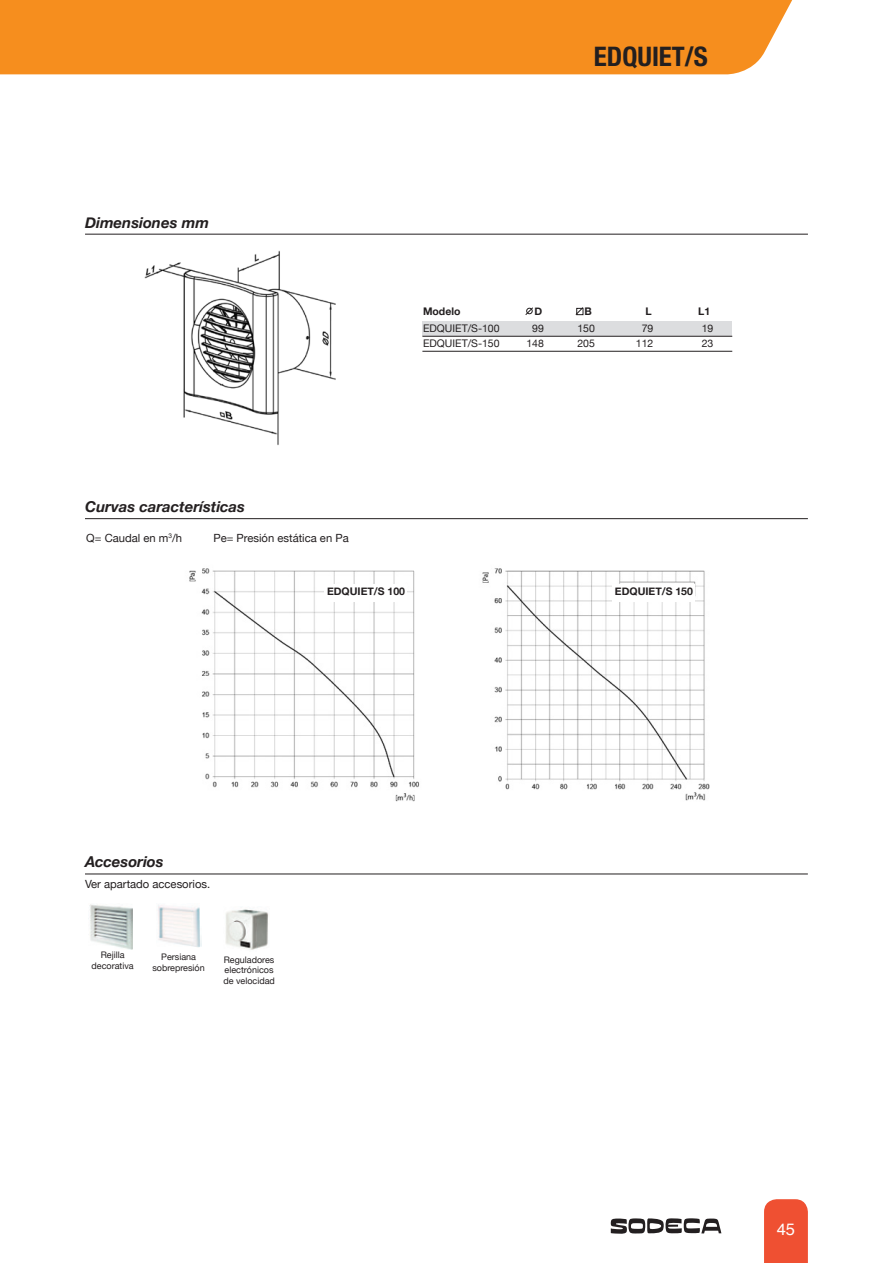
<style>
.page{position:relative;width:893px;height:1263px;background:#fff}
.page>*{position:absolute;margin:0;border:0;box-sizing:border-box;transform-origin:0 0}
.t1{font:700 condensed 27px "Helvetica Neue";color:#231f20}
.t2{font:16.5px "Helvetica";color:#fff}
.SUBTITOL{font:italic 700 15px "Helvetica Neue";color:#231f20}
.TEXT_SUBTITOL8PT{font:11.25px "Helvetica Neue";color:#231f20}
.TAULA_TEXT{font:10.5px "Helvetica Neue";color:#231f20}
.TAULA_TITOL{font:700 10.5px "Helvetica Neue";color:#231f20}
.TEXT_SUBTITOL8PT-2{font:9px/10.5px "Helvetica Neue";color:#231f20;text-align:center}
</style>
<div class="page">
<svg style="left:611px;top:1218px;width:110px;height:16px"></svg>
<svg style="left:764px;top:1199px;width:44px;height:64px;background:#ef5538"></svg>
<div style="left:0;top:0;width:792px;height:74px;background:#f68e1e"></div>
<hr style="left:85px;top:518px;width:723px;height:1px;background:#231f20">
<hr style="left:85px;top:874px;width:723px;height:1px;background:#231f20">
<img style="left:225px;top:909px;width:44px;height:41px">
<img style="left:89px;top:904px;width:44px;height:46px">
<img style="left:158px;top:905px;width:43px;height:42px">
<hr style="left:85px;top:234px;width:723px;height:1px;background:#231f20">
<img style="left:144px;top:250px;width:192px;height:195px">
<div style="left:422px;top:322px;width:310px;height:14px;background:#dcdddf"></div>
<hr style="left:422px;top:336px;width:310px;height:1px;background:#231f20">
<hr style="left:422px;top:351px;width:310px;height:1px;background:#231f20">
<svg style="left:575px;top:307px;width:9px;height:9px"></svg>
<svg style="left:525px;top:307px;width:8px;height:8px"></svg>
<img style="left:189px;top:568px;width:521px;height:234px">
<div style="left:324px;top:584px;width:83px;height:18px;background:#fff"></div>
<div style="left:612px;top:584px;width:83px;height:18px;background:#fff"></div>
<p class="SUBTITOL" style="left:85px;top:210px;width:125px">Dimensiones mm</p>
<p class="SUBTITOL" style="left:85px;top:495px;width:162px">Curvas características</p>
<p class="TEXT_SUBTITOL8PT" style="left:86px;top:530px;width:97px">Q= Caudal en m<sup>3</sup>/h</p>
<p class="TEXT_SUBTITOL8PT" style="left:213px;top:530px;width:137px">Pe= Presión estática en Pa</p>
<p class="t1" style="left:594px;top:40px;width:115px">EDQUIET/S</p>
<p class="TAULA_TITOL" style="left:423px;top:303px;width:39px">Modelo</p>
<p class="TAULA_TITOL" style="left:534px;top:303px;width:9px">D</p>
<p class="TAULA_TITOL" style="left:584px;top:303px;width:9px">B</p>
<p class="TAULA_TITOL" style="left:646px;top:303px;width:8px">L</p>
<p class="TAULA_TITOL" style="left:698px;top:303px;width:14px">L1</p>
<p class="TAULA_TEXT" style="left:423px;top:320px;width:78px">EDQUIET/S-100</p>
<p class="TAULA_TEXT" style="left:532px;top:320px;width:13px">99</p>
<p class="TAULA_TEXT" style="left:577px;top:320px;width:19px">150</p>
<p class="TAULA_TEXT" style="left:642px;top:320px;width:13px">79</p>
<p class="TAULA_TEXT" style="left:702px;top:320px;width:13px">19</p>
<p class="TAULA_TEXT" style="left:423px;top:335px;width:78px">EDQUIET/S-150</p>
<p class="TAULA_TEXT" style="left:526px;top:335px;width:19px">148</p>
<p class="TAULA_TEXT" style="left:577px;top:335px;width:19px">205</p>
<p class="TAULA_TEXT" style="left:636px;top:335px;width:19px">112</p>
<p class="TAULA_TEXT" style="left:702px;top:335px;width:13px">23</p>
<p class="TAULA_TITOL" style="left:327px;top:583px;width:79px">EDQUIET/S 100</p>
<p class="TAULA_TITOL" style="left:615px;top:583px;width:79px">EDQUIET/S 150</p>
<p class="SUBTITOL" style="left:85px;top:850px;width:80px">Accesorios</p>
<p class="TEXT_SUBTITOL8PT" style="left:85px;top:876px;width:127px">Ver apartado accesorios.</p>
<p class="TEXT_SUBTITOL8PT-2" style="left:92px;top:950px;width:44px">Rejilla decorativa</p>
<p class="TEXT_SUBTITOL8PT-2" style="left:152px;top:952px;width:54px">Persiana sobrepresión</p>
<p class="TEXT_SUBTITOL8PT-2" style="left:223px;top:955px;width:53px;text-align:left">Reguladores electrónicos de velocidad</p>
<h2 class="t2" style="left:777px;top:1216px;width:20px">45</h2>
</div>
